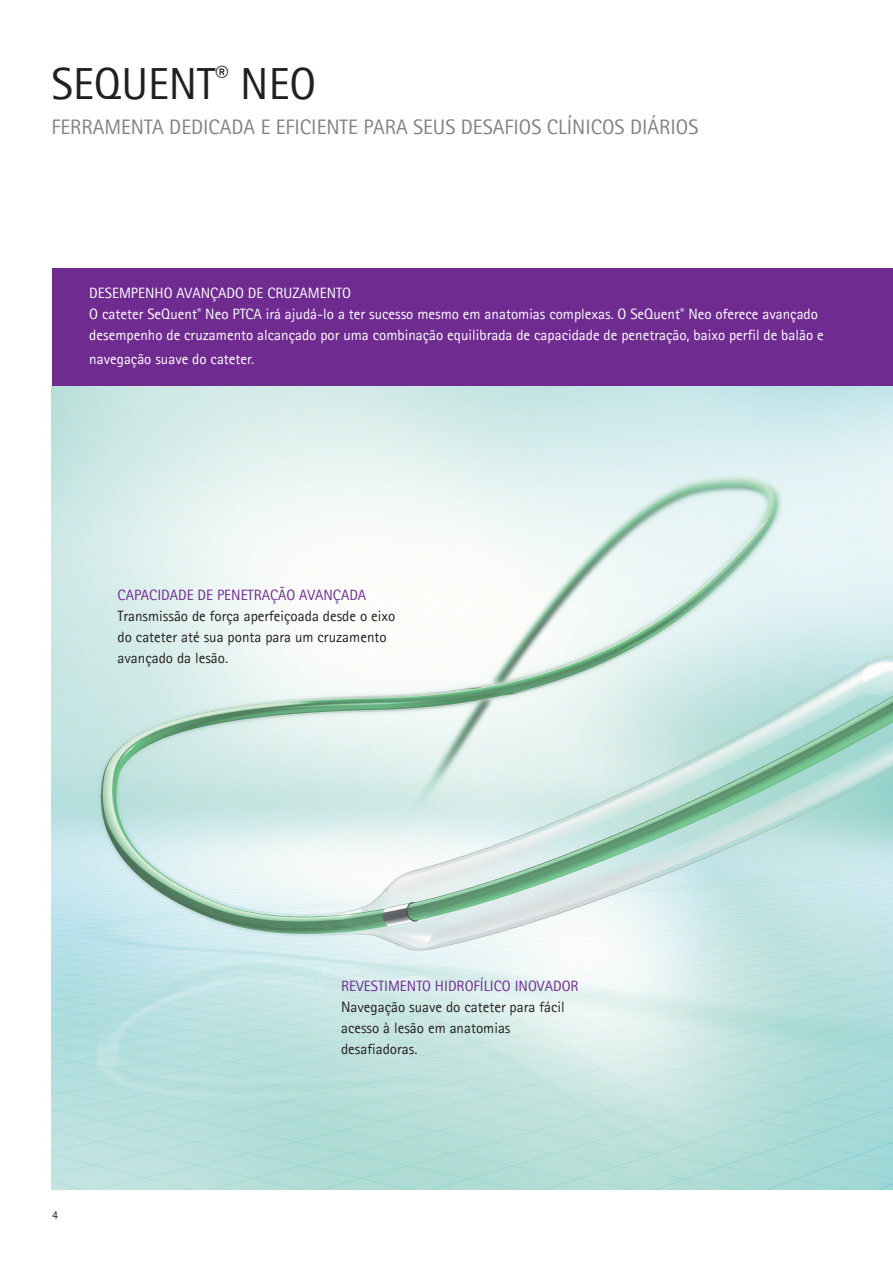
<style>
.page{position:relative;width:893px;height:1263px;background:#fff}
.page>*{position:absolute;margin:0;border:0;box-sizing:border-box;transform-origin:0 0}
._02_Variable_cover_s{font:45px "Rotis Sans Serif";color:#231f20}
._02_Variable_cover_s-2{font:21px "Rotis Sans Serif";color:#808285}
._21_Source_reference{font:15px/21px "Rotis Sans Serif";color:#fff}
._21_Source_reference-2{font:15px/21px "Rotis Sans Serif";color:#231f20}
._21_Source_reference-3{font:15px "Rotis Sans Serif";color:#702b91}
._17_Pagination{font:12px "Rotis Sans Serif";color:#231f20}
</style>
<div class="page">
<div style="left:52px;top:269px;width:841px;height:118px;background:#702b91"></div>
<img style="left:51px;top:387px;width:842px;height:803px">
<p class="_02_Variable_cover_s" style="left:51px;top:57px;width:266px">SEQUENT<sup>®</sup> NEO</p>
<p class="_02_Variable_cover_s-2" style="left:51px;top:114px;width:649px">FERRAMENTA DEDICADA E EFICIENTE PARA SEUS DESAFIOS CLÍNICOS DIÁRIOS</p>
<p class="_21_Source_reference" style="left:89px;top:283px;width:263px">DESEMPENHO AVANÇADO DE CRUZAMENTO</p>
<p class="_21_Source_reference" style="left:89px;top:304px;width:736px">O cateter SeQuent<sup>®</sup> Neo PTCA irá ajudá-lo a ter sucesso mesmo em anatomias complexas. O SeQuent<sup>®</sup> Neo oferece avançado desempenho de cruzamento alcançado por uma combinação equilibrada de capacidade de penetração, baixo perfil de balão e</p>
<p class="_21_Source_reference" style="left:89px;top:349px;width:166px">navegação suave do cateter.</p>
<p class="_21_Source_reference-3" style="left:118px;top:586px;width:250px">CAPACIDADE DE PENETRAÇÃO AVANÇADA</p>
<p class="_21_Source_reference-2" style="left:118px;top:605px;width:279px">Transmissão de força aperfeiçoada desde o eixo do cateter até sua ponta para um cruzamento avançado da lesão.</p>
<p class="_17_Pagination" style="left:52px;top:1208px;width:7px">4</p>
<p class="_21_Source_reference-3" style="left:341px;top:977px;width:239px">REVESTIMENTO HIDROFÍLICO INOVADOR</p>
<p class="_21_Source_reference-2" style="left:341px;top:996px;width:225px">Navegação suave do cateter para fácil acesso à lesão em anatomias desafiadoras.</p>
</div>
